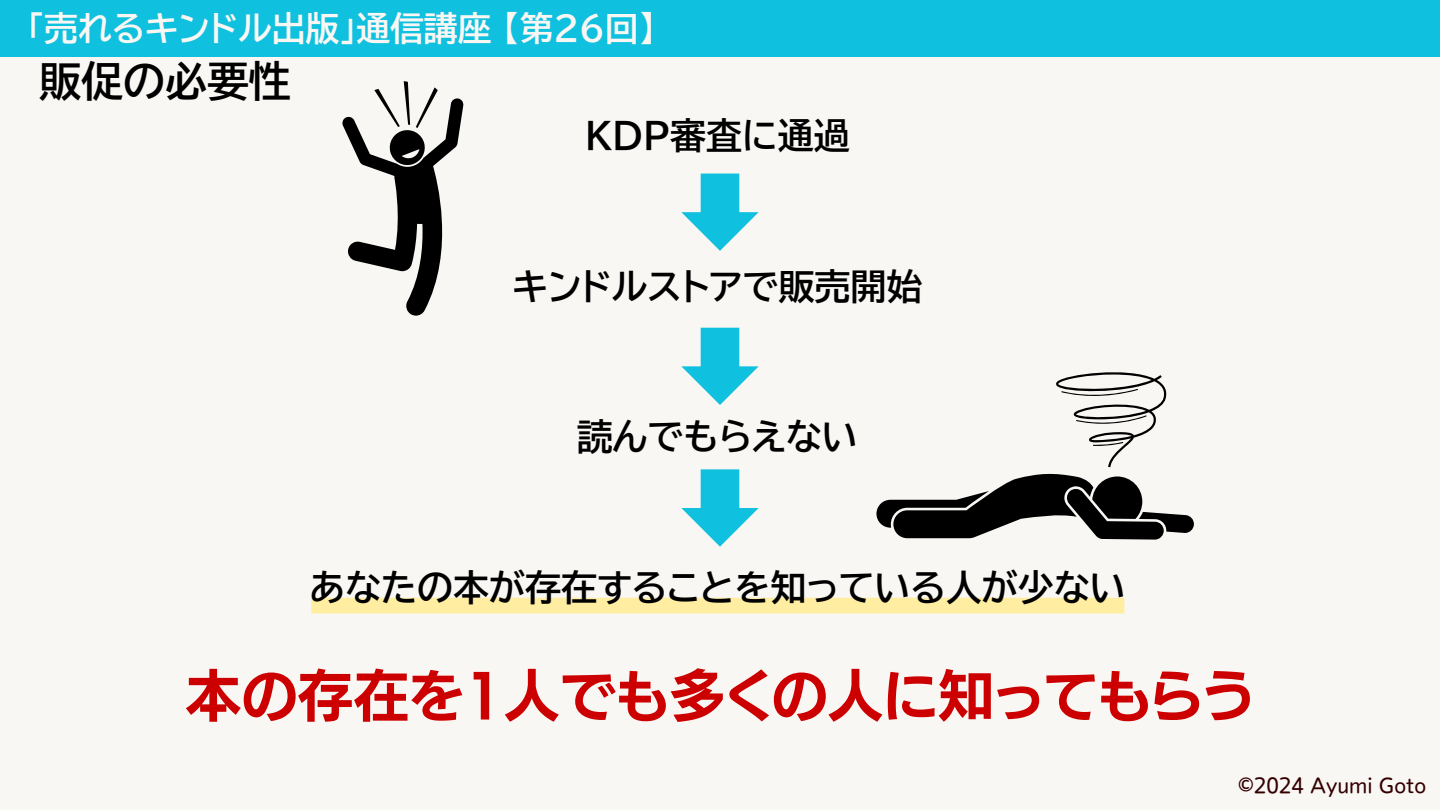
<style>
.page{position:relative;width:1440px;height:810px;background:#f9f7f4}
.page>*{position:absolute;margin:0;border:0;box-sizing:border-box;transform-origin:0 0}
.t1{font:56px "TEST UD Kakugo Large B";color:#c00}
.t2{font:700 42px "BIZUDP Gothic";color:#000}
.t3{font:700 36px "BIZUDP Gothic";color:#000}
.t4{font:700 33.8px "BIZUDP Gothic";color:#f9f7f4}
.t5{font:20px "Nud Motoya Maru Std W3";color:#300}
</style>
<div class="page">
<div style="left:0;top:0;width:1440px;height:56px;background:#10c0df"></div>
<div style="left:311px;top:598px;width:813px;height:15px;background:#ffeda1"></div>
<svg style="left:681px;top:174px;width:78px;height:77px"></svg>
<svg style="left:681px;top:328px;width:78px;height:77px"></svg>
<svg style="left:681px;top:469px;width:78px;height:78px"></svg>
<svg style="left:342px;top:81px;width:122px;height:235px"></svg>
<svg style="left:876px;top:372px;width:318px;height:168px"></svg>
<p class="t4" style="left:27px;top:11px;width:630px">「売れるキンドル出版」通信講座【第26回】</p>
<h3 class="t2" style="left:39px;top:60px;width:253px">販促の必要性</h3>
<h3 class="t3" style="left:585px;top:117px;width:266px">KDP審査に通過</h3>
<h2 class="t3" style="left:512px;top:268px;width:411px">キンドルストアで販売開始</h2>
<h3 class="t3" style="left:577px;top:419px;width:283px">読んでもらえない</h3>
<h3 class="t3" style="left:309px;top:569px;width:818px">あなたの本が存在することを知っている人が少ない</h3>
<p class="t1" style="left:185px;top:667px;width:1071px">本の存在を1人でも多くの人に知ってもらう</p>
<h3 class="t5" style="left:1238px;top:776px;width:189px">©︎2024 Ayumi Goto</h3>
</div>
